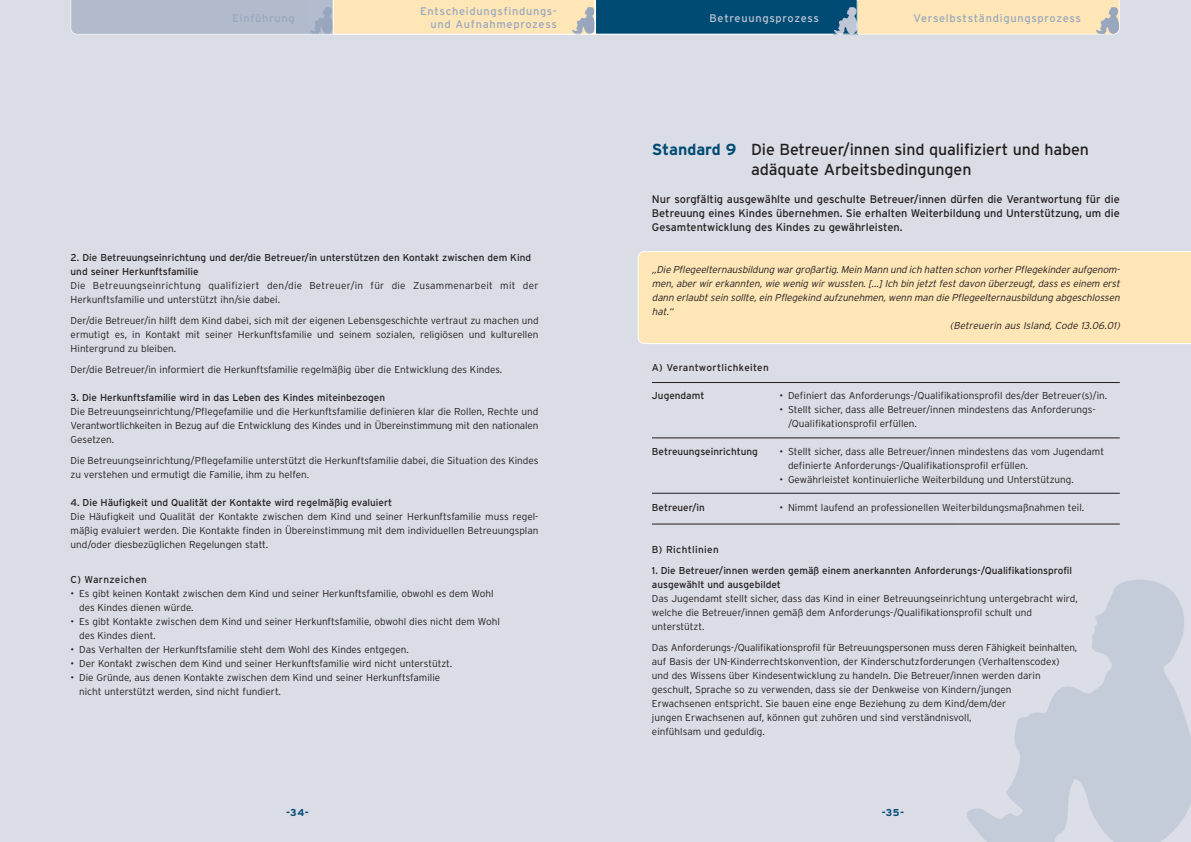
<style>
.page{position:relative;width:1191px;height:842px;background:#fff}
.page>*{position:absolute;margin:0;border:0;box-sizing:border-box;transform-origin:0 0}
.t1{font:16px/20px "Interstate";letter-spacing:-.005em;color:#231f20}
.t2{font:11px/14px "Interstate";color:#231f20;text-align:justify}
.t3{font:11px/13.2px "Interstate";letter-spacing:.065em;color:#99a7be;text-align:right}
.t4{font:11px "Interstate";letter-spacing:.06em;color:#bec5d4}
.t5{font:300 10px/14px "Interstate";color:#231f20}
.t6{font:10px/14px "Interstate";color:#231f20}
.t7{font:italic 300 10px "Interstate";color:#231f20}
.t8{font:300 10px/14px "Interstate";letter-spacing:.025em;color:#231f20}
.t9{font:10px "Interstate";letter-spacing:.035em;color:#231f20}
.t10{font:10px "Interstate";letter-spacing:.03em;color:#231f20}
.t11{font:700 10px "Interstate";color:#004b74}
.s1{font-weight:700;color:#004b74}
</style>
<div class="page">
<div style="left:0;top:0;width:1190px;height:841px;background:#dadde6"></div>
<div style="left:638px;top:251px;width:552px;height:93px;background:#ffe6b7"></div>
<hr style="left:652px;top:524px;width:467px;height:1px;background:#231f20">
<hr style="left:652px;top:382px;width:467px;height:1px;background:#231f20">
<hr style="left:652px;top:438px;width:467px;height:1px;background:#231f20">
<hr style="left:652px;top:493px;width:467px;height:1px;background:#231f20">
<svg style="left:71px;top:0;width:1048px;height:34px;background:#abb4ad"></svg>
<p class="t3" style="left:420px;top:5px;width:138px">Entscheidungsfindungs&shy;und Aufnahmeprozess</p>
<p class="t3" style="left:232px;top:13px;width:64px">Einführung</p>
<p class="t4" style="left:709px;top:14px;width:111px">Betreuungsprozess</p>
<p class="t3" style="left:913px;top:13px;width:169px">Verselbstständigungsprozess</p>
<p class="t6" style="left:71px;top:251px;width:462px">2. Die Betreuungseinrichtung und der/die Betreuer/in unterstützen den Kontakt zwischen dem Kind und seiner Herkunftsfamilie</p>
<p class="t8" style="left:71px;top:279px;width:469px">Die Betreuungseinrichtung qualifiziert den/die Betreuer/in für die Zusammenarbeit mit der<br>Herkunftsfamilie und unterstützt ihn/sie dabei.</p>
<p class="t5" style="left:71px;top:314px;width:469px;text-align:justify">Der/die Betreuer/in hilft dem Kind dabei, sich mit der eigenen Lebensgeschichte vertraut zu machen und ermutigt es, in Kontakt mit seiner Herkunftsfamilie und seinem sozialen, religiösen und kulturellen Hintergrund zu bleiben.</p>
<p class="t5" style="left:71px;top:363px;width:433px">Der/die Betreuer/in informiert die Herkunftsfamilie regelmäßig über die Entwicklung des Kindes.</p>
<p class="t6" style="left:71px;top:391px;width:316px">3. Die Herkunftsfamilie wird in das Leben des Kindes miteinbezogen</p>
<p class="t5" style="left:71px;top:405px;width:469px;text-align:justify">Die Betreuungseinrichtung/Pflegefamilie und die Herkunftsfamilie definieren klar die Rollen, Rechte und Verantwortlichkeiten in Bezug auf die Entwicklung des Kindes und in Übereinstimmung mit den nationalen Gesetzen.</p>
<p class="t5" style="left:71px;top:454px;width:469px">Die Betreuungseinrichtung/Pflegefamilie unterstützt die Herkunftsfamilie dabei, die Situation des Kindes zu verstehen und ermutigt die Familie, ihm zu helfen.</p>
<p class="t6" style="left:71px;top:496px;width:323px">4. Die Häufigkeit und Qualität der Kontakte wird regelmäßig evaluiert</p>
<p class="t5" style="left:71px;top:510px;width:469px;text-align:justify">Die Häufigkeit und Qualität der Kontakte zwischen dem Kind und seiner Herkunftsfamilie muss regel&shy;mäßig evaluiert werden. Die Kontakte finden in Übereinstimmung mit dem individuellen Betreuungsplan und/oder diesbezüglichen Regelungen statt.</p>
<p class="t9" style="left:71px;top:575px;width:78px">C) Warnzeichen</p>
<p class="t5" style="left:79px;top:587px;width:416px;text-indent:-9px">• Es gibt keinen Kontakt zwischen dem Kind und seiner Herkunftsfamilie, obwohl es dem Wohl des Kindes dienen würde.</p>
<p class="t5" style="left:79px;top:615px;width:422px;text-indent:-9px">• Es gibt Kontakte zwischen dem Kind und seiner Herkunftsfamilie, obwohl dies nicht dem Wohl des Kindes dient.</p>
<p class="t5" style="left:71px;top:643px;width:340px">• Das Verhalten der Herkunftsfamilie steht dem Wohl des Kindes entgegen.</p>
<p class="t5" style="left:71px;top:657px;width:383px">• Der Kontakt zwischen dem Kind und seiner Herkunftsfamilie wird nicht unterstützt.</p>
<p class="t5" style="left:79px;top:671px;width:363px;text-indent:-9px">• Die Gründe, aus denen Kontakte zwischen dem Kind und seiner Herkunftsfamilie nicht unterstützt werden, sind nicht fundiert.</p>
<h1 class="t1" style="left:751px;top:141px;width:339px;text-indent:-99px"><span class="s1">Standard 9</span> Die Betreuer/innen sind qualifiziert und haben adäquate Arbeitsbedingungen</h1>
<p class="t2" style="left:652px;top:193px;width:469px">Nur sorgfältig ausgewählte und geschulte Betreuer/innen dürfen die Verantwortung für die Betreuung eines Kindes übernehmen. Sie erhalten Weiterbildung und Unterstützung, um die Gesamtentwicklung des Kindes zu gewährleisten.</p>
<p class="t7" style="left:652px;top:266px;width:471px">„Die Pflegeelternausbildung war großartig.Mein Mann und ich hatten schon vorher Pflegekinder aufgenom-</p>
<p class="t7" style="left:652px;top:280px;width:471px">men,aber wir erkannten,wie wenig wir wussten.[…]Ich bin jetztfestdavon überzeugt,dass es einem erst</p>
<p class="t7" style="left:652px;top:294px;width:471px">dann erlaubtsein sollte,ein Pflegekind aufzunehmen,wenn man die Pflegeelternausbildung abgeschlossen</p>
<p class="t7" style="left:652px;top:308px;width:25px">hat.“</p>
<p class="t7" style="left:950px;top:322px;width:173px">(Betreuerin aus Island, Code 13.06.01)</p>
<p class="t10" style="left:652px;top:364px;width:118px">A) Verantwortlichkeiten</p>
<p class="t6" style="left:652px;top:389px;width:54px">Jugendamt</p>
<p class="t5" style="left:779px;top:389px;width:329px">• Definiert das Anforderungs-/Qualifikationsprofil des/der Betreuer(s)/in.</p>
<p class="t5" style="left:788px;top:403px;width:309px;text-indent:-9px">• Stellt sicher, dass alle Betreuer/innen mindestens das Anforderungs-/Qualifikationsprofil erfüllen.</p>
<p class="t6" style="left:652px;top:445px;width:107px">Betreuungseinrichtung</p>
<p class="t5" style="left:788px;top:445px;width:317px;text-indent:-9px">• Stellt sicher, dass alle Betreuer/innen mindestens das vom Jugendamt definierte Anforderungs-/Qualifikationsprofil erfüllen.</p>
<p class="t5" style="left:779px;top:473px;width:296px">• Gewährleistet kontinuierliche Weiterbildung und Unterstützung.</p>
<p class="t6" style="left:652px;top:501px;width:54px">Betreuer/in</p>
<p class="t5" style="left:779px;top:501px;width:306px">• Nimmt laufend an professionellen Weiterbildungsmaßnahmen teil.</p>
<p class="t9" style="left:652px;top:546px;width:68px">B) Richtlinien</p>
<p class="t6" style="left:652px;top:564px;width:422px">1. Die Betreuer/innen werden gemäß einem anerkannten Anforderungs-/Qualifikationsprofil ausgewählt und ausgebildet</p>
<p class="t5" style="left:652px;top:592px;width:427px">Das Jugendamt stellt sicher, dass das Kind in einer Betreuungseinrichtung untergebracht wird, welche die Betreuer/innen gemäß dem Anforderungs-/Qualifikationsprofil schult und unterstützt.</p>
<p class="t5" style="left:652px;top:641px;width:427px">Das Anforderungs-/Qualifikationsprofil für Betreuungspersonen muss deren Fähigkeit beinhalten, auf Basis der UN-Kinderrechtskonvention, der Kinderschutzforderungen (Verhaltenscodex) und des Wissens über Kindesentwicklung zu handeln. Die Betreuer/innen werden darin geschult, Sprache so zu verwenden, dass sie der Denkweise von Kindern/jungen<br>Erwachsenen entspricht. Sie bauen eine enge Beziehung zu dem Kind/dem/der<br>jungen Erwachsenen auf, können gut zuhören und sind verständnisvoll,<br>einfühlsam und geduldig.</p>
<p class="t11" style="left:286px;top:809px;width:24px">-34-</p>
<p class="t11" style="left:881px;top:809px;width:24px">-35-</p>
</div>
